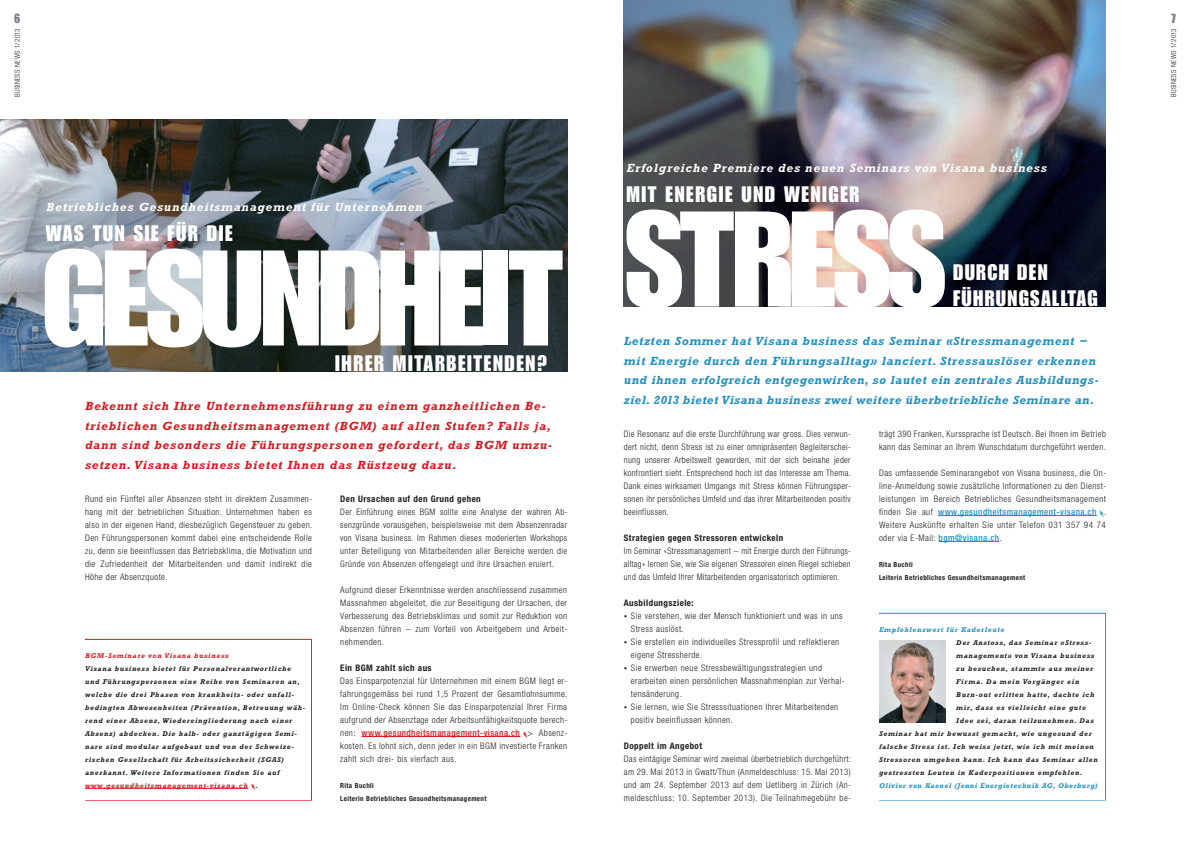
<style>
.page{position:relative;width:1191px;height:842px;background:#fff}
.page>*{position:absolute;margin:0;border:0;box-sizing:border-box;transform-origin:0 0}
.t1{font:133px "Impact";letter-spacing:-.03em;color:#fff}
.t2{font:22px/26px "Impact";letter-spacing:.075em;color:#fff}
.t3{font:13px "Impact";color:#808285}
.t4{font:italic 700 12px/19.5px "Rockwell";letter-spacing:.055em;color:#208fc1}
.t5{font:italic 700 12px/19.5px "Rockwell";letter-spacing:.08em;color:#d8171f}
.t6{font:italic 700 12px "Rockwell";letter-spacing:.08em;color:#fff}
.t7{font:300 condensed 9px/13px "Helvetica Neue";letter-spacing:.05em;color:#231f20;text-align:justify}
.t8{font:300 condensed 9px/13px "Helvetica Neue";letter-spacing:.05em;color:#231f20;text-align:justify;scale:.96 1}
.t9{font:700 condensed 9px "Helvetica Neue";letter-spacing:.05em;color:#231f20}
.t10{font:italic 700 7px/13px "Rockwell";letter-spacing:.11em;color:#231f20}
.t11{font:700 condensed 7px/13px "Helvetica Neue";letter-spacing:.05em;color:#231f20}
.t12{font:italic 700 7px "Rockwell";letter-spacing:.085em;color:#208fc1}
.t13{font:300 condensed 7px "Helvetica Neue";letter-spacing:.05em;color:#231f20}
.t14{font:italic 700 7px "Rockwell";letter-spacing:.11em;color:#d8171f}
.t15{font:italic 700 7px "Rockwell";letter-spacing:.11em;color:#208fc1}
.s1{font-weight:500;color:#d8171f}
.s2{color:#d8171f}
.s3{font-family:"Rockwell";font-weight:700;font-style:italic;font-stretch:normal;font-size:8px}
.s4{font-weight:500;color:#208fc1}
</style>
<div class="page">
<img style="left:0;top:119px;width:567px;height:252px">
<hr style="left:361px;top:736px;width:159px;height:1px;background:#d8171f">
<svg style="left:523px;top:731px;width:4px;height:7px"></svg>
<hr style="left:85px;top:788px;width:163px;height:1px;background:#d8171f">
<svg style="left:251px;top:783px;width:4px;height:7px"></svg>
<img style="left:624px;top:0;width:481px;height:306px">
<hr style="left:938px;top:515px;width:158px;height:1px;background:#208fc1">
<hr style="left:938px;top:541px;width:61px;height:1px;background:#208fc1">
<svg style="left:1099px;top:510px;width:4px;height:7px"></svg>
<img style="left:879px;top:641px;width:66px;height:81px">
<h3 class="t3" style="left:14px;top:14px;width:8px">6</h3>
<h3 class="t3" style="left:1171px;top:14px;width:6px">7</h3>
<p class="t13" style="left:15px;top:97px;width:70px;rotate:-90deg">BUSINESS NEWS 1/2013</p>
<h3 class="t6" style="left:46px;top:202px;width:378px">Betriebliches Gesundheitsmanagement für Unternehmen</h3>
<h2 class="t2" style="left:46px;top:222px;width:188px">WAS TUN SIE FÜR DIE</h2>
<h1 class="t1" style="left:42px;top:250px;width:522px">GESUNDHEIT</h1>
<h2 class="t2" style="left:335px;top:352px;width:213px">IHRER MITARBEITENDEN?</h2>
<p class="t5" style="left:85px;top:398px;width:468px">Bekennt sich Ihre Unternehmensführung zu einem ganzheitlichen Be&shy;trieblichen Gesundheitsmanagement (BGM) auf allen Stufen? Falls ja, dann sind besonders die Führungspersonen gefordert, das BGM umzu&shy;setzen. Visana business bietet Ihnen das Rüstzeug dazu.</p>
<p class="t7" style="left:85px;top:493px;width:229px">Rund ein Fünftel aller Absenzen steht in direktem Zusammen&shy;hang mit der betrieblichen Situation. Unternehmen haben es also in der eigenen Hand, diesbezüglich Gegensteuer zu geben.<br>Den Führungspersonen kommt dabei eine entscheidende Rolle zu, denn sie beeinflussen das Betriebsklima, die Motivation und die Zufriedenheit der Mitarbeitenden und damit indirekt die Höhe der Absenzquote.</p>
<p class="t9" style="left:340px;top:495px;width:142px">Den Ursachen auf den Grund gehen</p>
<p class="t7" style="left:340px;top:506px;width:229px">Der Einführung eines BGM sollte eine Analyse der wahren Ab&shy;senzgründe vorausgehen, beispielsweise mit dem Absenzenradar von Visana business. Im Rahmen dieses moderierten Workshops unter Beteiligung von Mitarbeitenden aller Bereiche werden die Gründe von Absenzen offengelegt und ihre Ursachen eruiert.</p>
<p class="t7" style="left:340px;top:584px;width:229px">Aufgrund dieser Erkenntnisse werden anschliessend zusammen Massnahmen abgeleitet, die zur Beseitigung der Ursachen, der Verbesserung des Betriebsklimas und somit zur Reduktion von Absenzen führen − zum Vorteil von Arbeitgebern und Arbeit&shy;nehmenden.</p>
<p class="t9" style="left:340px;top:664px;width:93px">Ein BGM zahlt sich aus</p>
<p class="t7" style="left:340px;top:675px;width:229px">Das Einsparpotenzial für Unternehmen mit einem BGM liegt er&shy;fahrungsgemäss bei rund 1,5 Prozent der Gesamtlohnsumme.<br>Im Online-Check können Sie das Einsparpotenzial Ihrer Firma aufgrund der Absenztage oder Arbeitsunfähigkeitsquote berech - nen: <span class="s1">www.gesundheitsmanagement-visana.ch</span> &gt; Absenz&shy;kosten. Es lohnt sich, denn jeder in ein BGM investierte Franken zahlt sich drei- bis vierfach aus.</p>
<p class="t11" style="left:340px;top:779px;width:148px">Rita Buchli<br>Leiterin Betriebliches Gesundheitsmanagement</p>
<p class="t14" style="left:85px;top:653px;width:145px">BGM-Seminare von Visana business</p>
<p class="t10" style="left:85px;top:662px;width:222px">Visana business bietet für Personalverantwortliche und Führungspersonen eine Reihe von Seminaren an, welche die drei Phasen von krankheits- oder unfall&shy;bedingten Abwesenheiten (Prävention, Betreuung wäh&shy;rend einer Absenz, Wiedereingliederung nach einer Absenz) abdecken. Die halb- oder ganztägigen Semi&shy;nare sind modular aufgebaut und von der Schweize&shy;rischen Gesellschaft für Arbeitssicherheit (SGAS) anerkannt. Weitere Informationen finden Sie auf <span class="s2">www.gesundheitsmanagement-visana.ch</span> .</p>
<h3 class="t6" style="left:626px;top:163px;width:421px">Erfolgreiche Premiere des neuen Seminars von Visana business</h3>
<h2 class="t2" style="left:626px;top:183px;width:234px">MIT ENERGIE UND WENIGER</h2>
<h1 class="t1" style="left:624px;top:211px;width:323px">STRESS</h1>
<h2 class="t2" style="left:953px;top:261px;width:146px">DURCH DEN<br>FÜHRUNGSALLTAG</h2>
<p class="t4" style="left:624px;top:333px;width:476px">Letzten Sommer hat Visana business das Seminar «Stressmanagement − mit Energie durch den Führungsalltag» lanciert. Stressauslöser erkennen und ihnen erfolgreich entgegenwirken, so lautet ein zentrales Ausbildungs&shy;ziel. 2013 bietet Visana business zwei weitere überbetriebliche Seminare an.</p>
<p class="t7" style="left:624px;top:428px;width:229px">Die Resonanz auf die erste Durchführung war gross. Dies verwun&shy;dert nicht, denn Stress ist zu einer omnipräsenten Begleiterschei&shy;nung unserer Arbeitswelt geworden, mit der sich beinahe jeder konfrontiert sieht. Entsprechend hoch ist das Interesse am Thema.<br>Dank eines wirksamen Umgangs mit Stress können Führungsper&shy;sonen ihr persönliches Umfeld und das ihrer Mitarbeitenden positiv beeinflussen.</p>
<p class="t9" style="left:624px;top:534px;width:161px">Strategien gegen Stressoren entwickeln</p>
<p class="t8" style="left:624px;top:545px;width:238px">Im Seminar «Stressmanagement − mit Energie durch den Führungs&shy;alltag» lernen Sie, wie Sie eigenen Stressoren einen Riegel schieben und das Umfeld Ihrer Mitarbeitenden organisatorisch optimieren.</p>
<p class="t9" style="left:624px;top:599px;width:71px">Ausbildungsziele:</p>
<p class="t7" style="left:631px;top:610px;width:213px;text-indent:-7px"><span class="s3">•</span> Sie verstehen, wie der Mensch funktioniert und was in uns<br>Stress auslöst.</p>
<p class="t7" style="left:631px;top:636px;width:210px;text-indent:-7px"><span class="s3">•</span> Sie erstellen ein individuelles Stressprofil und reflektieren eigene Stressherde.</p>
<p class="t7" style="left:631px;top:662px;width:215px;text-align:left;text-indent:-7px"><span class="s3">•</span> Sie erwerben neue Stressbewältigungsstrategien und erarbeiten einen persönlichen Massnahmenplan zur Verhal&shy;tensänderung.</p>
<p class="t7" style="left:631px;top:701px;width:209px;text-indent:-7px"><span class="s3">•</span> Sie lernen, wie Sie Stresssituationen Ihrer Mitarbeitenden positiv beeinflussen können.</p>
<p class="t9" style="left:624px;top:742px;width:80px">Doppelt im Angebot</p>
<p class="t7" style="left:624px;top:753px;width:229px">Das eintägige Seminar wird zweimal überbetrieblich durchgeführt: am 29. Mai 2013 in Gwatt/Thun (Anmeldeschluss: 15. Mai 2013) und am 24. September 2013 auf dem Uetliberg in Zürich (An&shy;meldeschluss: 10. September 2013). Die Teilnahmegebühr be-</p>
<p class="t7" style="left:879px;top:428px;width:228px">trägt 390 Franken, Kurssprache ist Deutsch. Bei Ihnen im Betrieb kann das Seminar an Ihrem Wunschdatum durchgeführt werden.</p>
<p class="t7" style="left:879px;top:467px;width:229px">Das umfassende Seminarangebot von Visana business, die On&shy;line-Anmeldung sowie zusätzliche Informationen zu den Dienst&shy;leistungen im Bereich Betriebliches Gesundheitsmanagement finden Sie auf <span class="s4">www.gesundheitsmanagement-visana.ch</span> .<br>Weitere Auskünfte erhalten Sie unter Telefon 031 357 94 74 oder via E-Mail: <span class="s4">bgm@visana.ch</span>.</p>
<p class="t11" style="left:879px;top:558px;width:148px">Rita Buchli<br>Leiterin Betriebliches Gesundheitsmanagement</p>
<p class="t15" style="left:879px;top:627px;width:127px">Empfehlenswert für Kaderleute</p>
<p class="t10" style="left:956px;top:636px;width:136px">Der Anstoss, das Seminar «Stress-</p>
<p class="t10" style="left:956px;top:649px;width:140px">management» von Visana business</p>
<p class="t10" style="left:956px;top:662px;width:138px">zu besuchen, stammte aus meiner</p>
<p class="t10" style="left:956px;top:675px;width:124px">Firma. Da mein Vorgänger ein</p>
<p class="t10" style="left:956px;top:688px;width:139px">Burn-out erlitten hatte, dachte ich</p>
<p class="t10" style="left:956px;top:701px;width:131px">mir, dass es vielleicht eine gute</p>
<p class="t10" style="left:956px;top:714px;width:139px">Idee sei, daran teilzunehmen. Das</p>
<p class="t10" style="left:879px;top:727px;width:214px">Seminar hat mir bewusst gemacht, wie ungesund der</p>
<p class="t10" style="left:879px;top:740px;width:216px">falsche Stress ist. Ich weiss jetzt, wie ich mit meinen</p>
<p class="t10" style="left:879px;top:753px;width:220px">Stressoren umgehen kann. Ich kann das Seminar allen</p>
<p class="t10" style="left:879px;top:766px;width:205px">gestressten Leuten in Kaderpositionen empfehlen.</p>
<p class="t12" style="left:879px;top:783px;width:220px">Olivier von Kaenel (Jenni Energietechnik AG, Oberburg)</p>
<p class="t13" style="left:1171px;top:97px;width:70px;rotate:-90deg">BUSINESS NEWS 1/2013</p>
</div>
